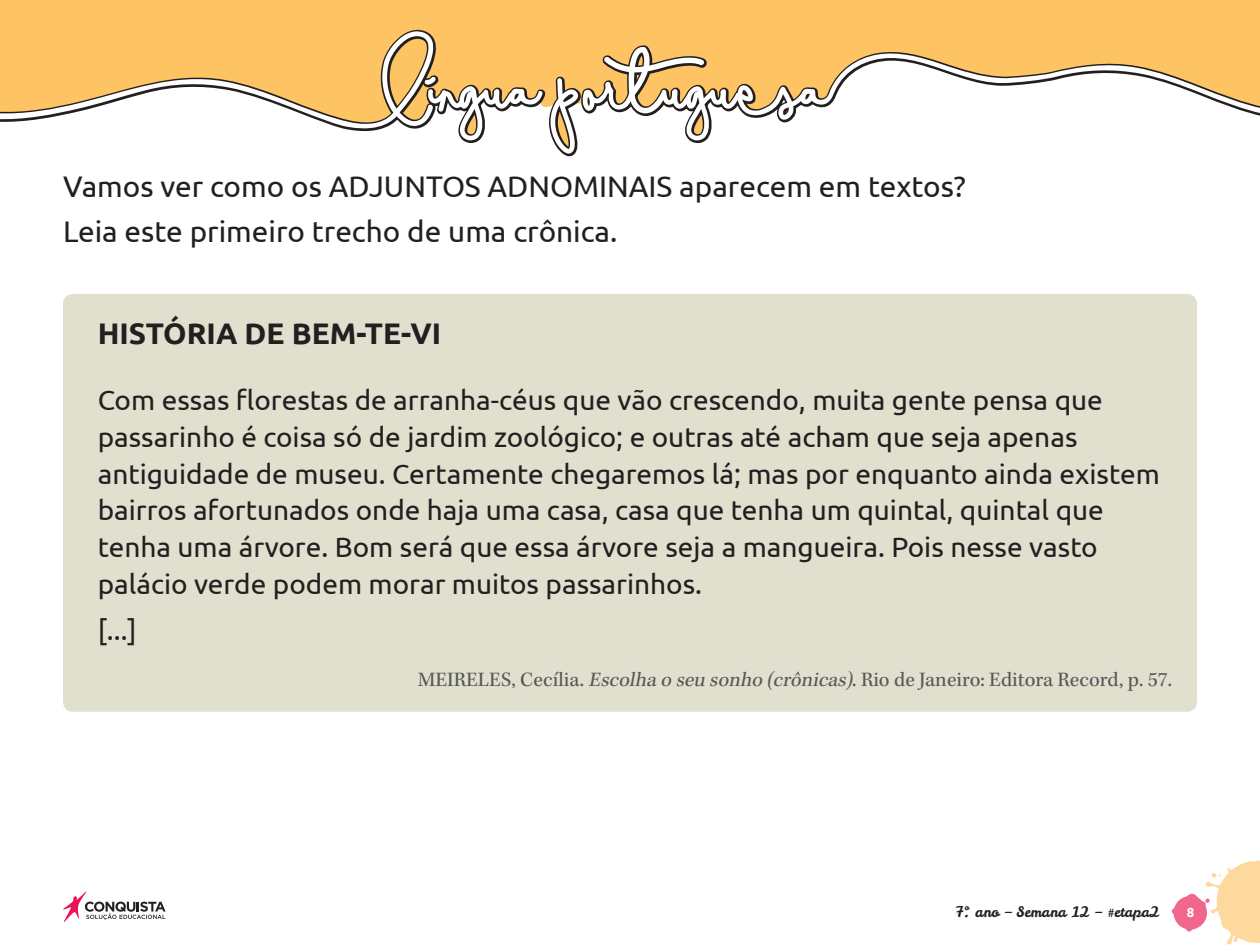
<style>
.page{position:relative;width:1260px;height:945px;background:#fff}
.page>*{position:absolute;margin:0;border:0;box-sizing:border-box;transform-origin:0 0}
._01_Texto_Geral{font:29.75px "Ubuntu";color:#231f20}
._01_Texto_Geral-2{font:700 29.75px "Ubuntu";color:#231f20}
._01_Texto_Geral-3{font:28px/36.8px "Ubuntu";color:#231f20}
._07_Referência_Fonte{font:21px "Kepler Std";color:#57585a}
.t1{font:14.35px "Leckerli One";color:#231f20}
.t2{font:700 13.12px "Ubuntu";color:#fff}
.s1{font-style:italic}
</style>
<div class="page">
<svg style="left:1172px;top:861px;width:88px;height:84px"></svg>
<svg style="left:63px;top:891px;width:103px;height:31px"></svg>
<svg style="left:0;top:0;width:1260px;height:157px;background:#fdc970"></svg>
<svg style="left:0;top:31px;width:1260px;height:123px"></svg>
<div style="left:63px;top:294px;width:1134px;height:418px;background:#e1e0cf;border-radius:10px"></div>
<p class="_01_Texto_Geral" style="left:63px;top:168px;width:904px">Vamos ver como os ADJUNTOS ADNOMINAIS aparecem em textos?</p>
<p class="_01_Texto_Geral" style="left:63px;top:214px;width:556px">Leia este primeiro trecho de uma crônica.</p>
<p class="_01_Texto_Geral-2" style="left:98px;top:315px;width:345px">HISTÓRIA DE BEM-TE-VI</p>
<p class="_01_Texto_Geral-3" style="left:98px;top:381px;width:1064px">Com essas florestas de arranha-céus que vão crescendo, muita gente pensa que passarinho é coisa só de jardim zoológico; e outras até acham que seja apenas antiguidade de museu. Certamente chegaremos lá; mas por enquanto ainda existem bairros afortunados onde haja uma casa, casa que tenha um quintal, quintal que tenha uma árvore. Bom será que essa árvore seja a mangueira. Pois nesse vasto palácio verde podem morar muitos passarinhos.</p>
<p class="_01_Texto_Geral-3" style="left:98px;top:611px;width:41px">[...]</p>
<p class="_07_Referência_Fonte" style="left:418px;top:667px;width:756px">MEIRELES, Cecília. <span class="s1">Escolha o seu sonho (crônicas)</span>. Rio de Janeiro: Editora Record, p. 57.</p>
<p class="t1" style="left:955px;top:903px;width:206px">7º. ano – Semana 12 – #etapa2</p>
<p class="t2" style="left:1187px;top:905px;width:9px">8</p>
</div>
